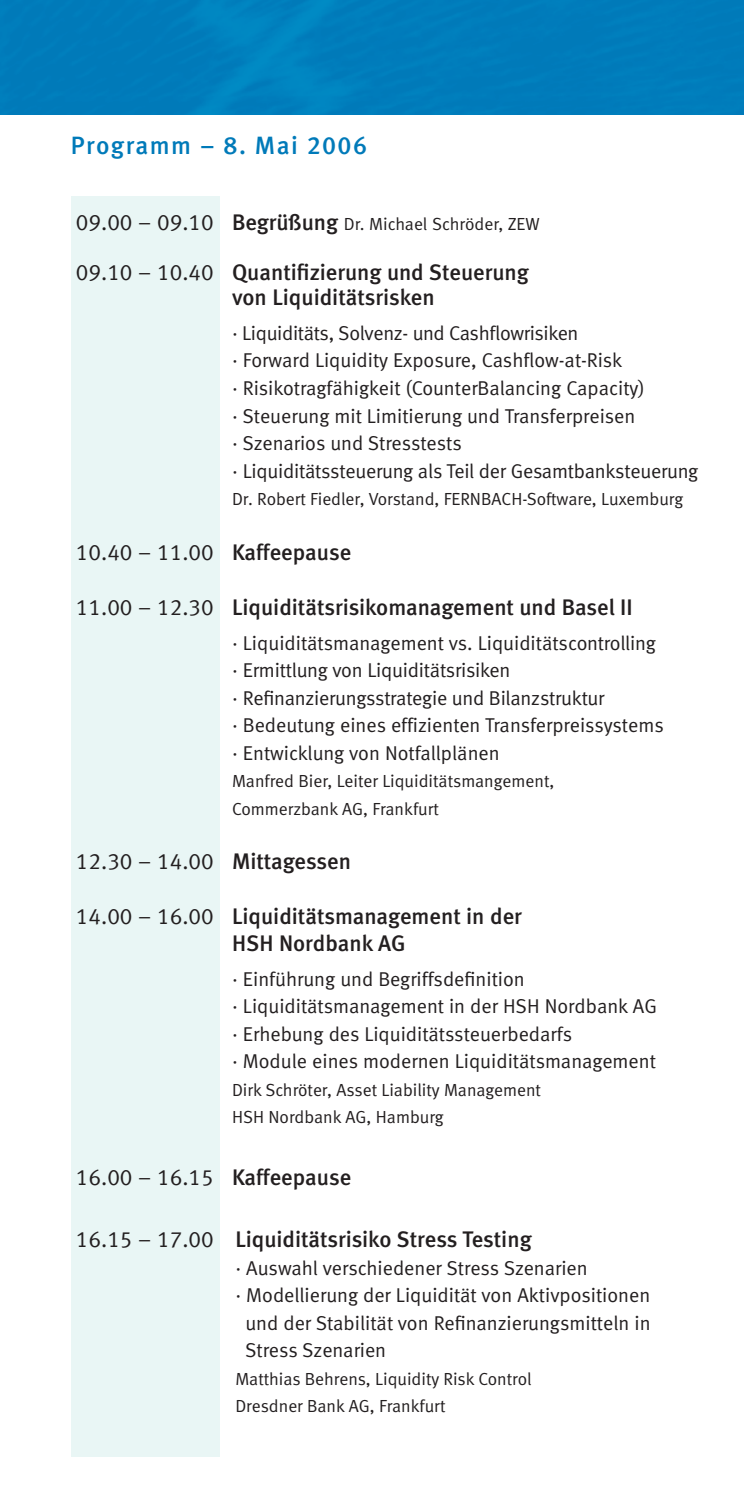
<style>
.page{position:relative;width:745px;height:1489px;background:#fff}
.page>*{position:absolute;margin:0;border:0;box-sizing:border-box;transform-origin:0 0}
.t1{font:25px "Meta Medium LF";letter-spacing:.055em;color:#007ab9}
.t2{font:22.5px/25px "Meta Medium LF";color:#231f20}
.t3{font:22.5px "Meta Normal LF";color:#231f20}
.t4{font:20px/27.5px "Meta Normal LF";color:#231f20}
.t5{font:17.5px/27.5px "Meta Normal LF";color:#231f20}
.s1{font-size:22.5px}
.s2{font-family:"Meta Medium LF";font-size:22.5px}
.s3{font-family:"Meta Normal LF"}
.s4{font-family:"Meta Medium LF"}
</style>
<div class="page">
<img style="left:0;top:1px;width:742px;height:113px">
<div style="left:71px;top:197px;width:149px;height:1259px;background:#e9f6f5"></div>
<p class="t1" style="left:71px;top:135px;width:297px">Programm – 8. Mai 2006</p>
<p class="t5" style="left:76px;top:212px;width:465px"><span class="s1">09.00 – 09.10</span> <span class="s2">Begrüßung</span> Dr. Michael Schröder, ZEW</p>
<p class="t2" style="left:232px;top:262px;width:298px;text-indent:-156px"><span class="s3">09.10 – 10.40</span> Quantifizierung und Steuerung von Liquiditätsrisken</p>
<p class="t4" style="left:232px;top:321px;width:467px">· Liquiditäts, Solvenz- und Cashflowrisiken<br>· Forward Liquidity Exposure, Cashflow-at-Risk<br>· Risikotragfähigkeit (CounterBalancing Capacity)<br>· Steuerung mit Limitierung und Transferpreisen<br>· Szenarios und Stresstests<br>· Liquiditätssteuerung als Teil der Gesamtbanksteuerung</p>
<p class="t5" style="left:232px;top:486px;width:452px">Dr. Robert Fiedler, Vorstand, FERNBACH-Software, Luxemburg</p>
<p class="t3" style="left:76px;top:543px;width:276px">10.40 – 11.00 <span class="s4">Kaffeepause</span></p>
<p class="t2" style="left:76px;top:596px;width:558px"><span class="s3">11.00 – 12.30</span> Liquiditätsrisikomanagement und Basel II</p>
<p class="t4" style="left:232px;top:630px;width:433px">· Liquiditätsmanagement vs. Liquiditätscontrolling · Ermittlung von Liquiditätsrisiken<br>· Refinanzierungsstrategie und Bilanzstruktur<br>· Bedeutung eines effizienten Transferpreissystems · Entwicklung von Notfallplänen</p>
<p class="t5" style="left:232px;top:768px;width:323px">Manfred Bier, Leiter Liquiditätsmangement,<br>Commerzbank AG, Frankfurt</p>
<p class="t3" style="left:76px;top:852px;width:276px">12.30 – 14.00 <span class="s4">Mittagessen</span></p>
<p class="t2" style="left:232px;top:903px;width:291px;line-height:27.5px;text-indent:-156px"><span class="s3">14.00 – 16.00</span> Liquiditätsmanagement in der<br>HSH Nordbank AG</p>
<p class="t4" style="left:232px;top:966px;width:426px">· Einführung und Begriffsdefinition<br>· Liquiditätsmanagement in der HSH Nordbank AG · Erhebung des Liquiditätssteuerbedarfs<br>· Module eines modernen Liquiditätsmanagement</p>
<p class="t5" style="left:232px;top:1077px;width:310px">Dirk Schröter, Asset Liability Management<br>HSH Nordbank AG, Hamburg</p>
<p class="t3" style="left:76px;top:1168px;width:276px">16.00 – 16.15 <span class="s4">Kaffeepause</span></p>
<p class="t2" style="left:76px;top:1228px;width:457px"><span class="s3">16.15 – 17.00</span> Liquiditätsrisiko Stress Testing</p>
<p class="t4" style="left:235px;top:1255px;width:353px">· Auswahl verschiedener Stress Szenarien</p>
<p class="t4" style="left:235px;top:1282px;width:416px">· Modellierung der Liquidität von Aktivpositionen</p>
<p class="t4" style="left:245px;top:1310px;width:406px">und der Stabilität von Refinanzierungsmitteln in</p>
<p class="t4" style="left:245px;top:1337px;width:142px">Stress Szenarien</p>
<p class="t5" style="left:235px;top:1365px;width:297px">Matthias Behrens, Liquidity Risk Control<br>Dresdner Bank AG, Frankfurt</p>
</div>
